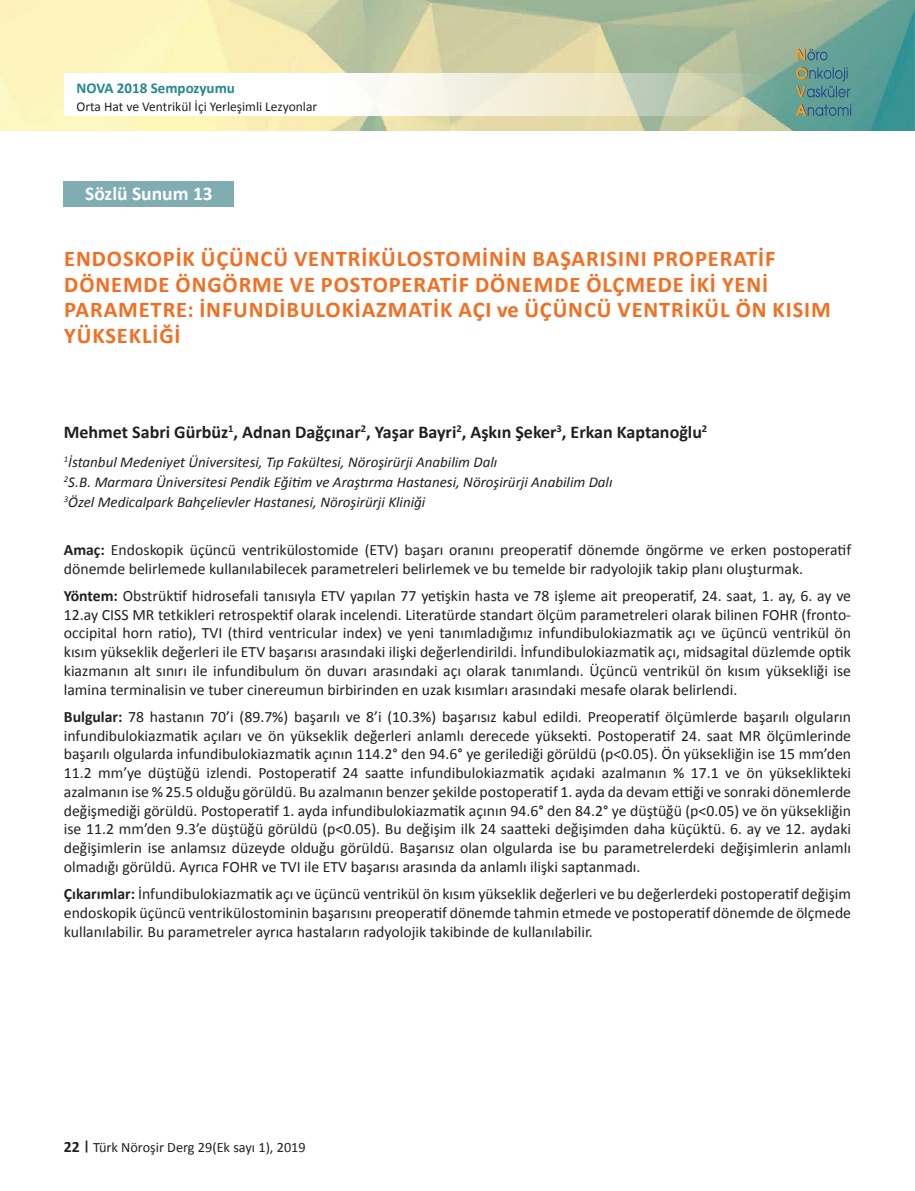
<style>
.page{position:relative;width:915px;height:1191px;background:#fff}
.page>*{position:absolute;margin:0;border:0;box-sizing:border-box;transform-origin:0 0}
.t1{font:700 22.5px/25.5px "Calibri";letter-spacing:.04em;color:#f36e21}
.t2{font:700 19.5px "Calibri";color:#fff}
.t3{font:700 18px "Calibri";color:#231f20}
.t4{font:15.75px/18.8px "Calibri";color:#231f20;text-align:justify}
.t5{font:italic 15px/20.2px "Calibri";color:#231f20}
.t6{font:700 15px "Calibri";color:#23888e}
.t7{font:14.25px "Calibri";color:#231f20}
.t8{font:13.5px "Calibri";color:#231f20}
.s1{font-weight:700}
.s2{font-weight:700;font-size:15.75px}
.s3{font-weight:700;font-size:13.5px}
</style>
<div class="page">
<img style="left:0;top:0;width:915px;height:130px">
<svg style="left:64px;top:73px;width:716px;height:43px"></svg>
<svg style="left:795px;top:104px;width:55px;height:12px"></svg>
<svg style="left:795px;top:67px;width:54px;height:30px;background:#608f8c"></svg>
<svg style="left:796px;top:49px;width:31px;height:11px"></svg>
<div style="left:64px;top:181px;width:170px;height:26px;background:#7fadb2"></div>
<p class="t6" style="left:77px;top:79px;width:160px">NOVA 2018 Sempozyumu</p>
<p class="t8" style="left:77px;top:98px;width:242px">Orta Hat ve Ventrikül İçi Yerleşimli Lezyonlar</p>
<p class="t2" style="left:85px;top:181px;width:129px">Sözlü Sunum 13</p>
<h1 class="t1" style="left:64px;top:246px;width:767px">ENDOSKOPIK ÜÇÜNCÜ VENTRIKÜLOSTOMININ BAŞARISINI PROPERATIF DÖNEMDE ÖNGÖRME VE POSTOPERATIF DÖNEMDE ÖLÇMEDE İKI YENI PARAMETRE: İNFUNDIBULOKIAZMATIK AÇI ve ÜÇÜNCÜ VENTRIKÜL ÖN KISIM YÜKSEKLIĞI</h1>
<p class="t3" style="left:64px;top:420px;width:644px">Mehmet Sabri Gürbüz<sup>1</sup>, Adnan Dağçınar<sup>2</sup>, Yaşar Bayri<sup>2</sup>, Aşkın Şeker<sup>3</sup>, Erkan Kaptanoğlu<sup>2</sup></p>
<p class="t5" style="left:64px;top:451px;width:550px"><sup>1</sup>İstanbul Medeniyet Üniversitesi, Tıp Fakültesi, Nöroşirürji Anabilim Dalı<br><sup>2</sup>S.B. Marmara Üniversitesi Pendik Eğitim ve Araştırma Hastanesi, Nöroşirürji Anabilim Dalı<br><sup>3</sup>Özel Medicalpark Bahçelievler Hastanesi, Nöroşirürji Kliniği</p>
<p class="t4" style="left:64px;top:540px;width:788px"><span class="s1">Amaç:</span> Endoskopik üçüncü ventrikülostomide (ETV) başarı oranını preoperatif dönemde öngörme ve erken postoperatif dönemde belirlemede kullanılabilecek parametreleri belirlemek ve bu temelde bir radyolojik takip planı oluşturmak.</p>
<p class="t4" style="left:64px;top:586px;width:788px"><span class="s1">Yöntem:</span> Obstrüktif hidrosefali tanısıyla ETV yapılan 77 yetişkin hasta ve 78 işleme ait preoperatif, 24. saat, 1. ay, 6. ay ve 12.ay CISS MR tetkikleri retrospektif olarak incelendi. Literatürde standart ölçüm parametreleri olarak bilinen FOHR (fronto&shy;occipital horn ratio), TVI (third ventricular index) ve yeni tanımladığımız infundibulokiazmatik açı ve üçüncü ventrikül ön kısım yükseklik değerleri ile ETV başarısı arasındaki ilişki değerlendirildi. İnfundibulokiazmatik açı, midsagital düzlemde optik kiazmanın alt sınırı ile infundibulum ön duvarı arasındaki açı olarak tanımlandı. Üçüncü ventrikül ön kısım yüksekliği ise lamina terminalisin ve tuber cinereumun birbirinden en uzak kısımları arasındaki mesafe olarak belirlendi.</p>
<p class="t4" style="left:64px;top:707px;width:788px"><span class="s1">Bulgular:</span> 78 hastanın 70’i (89.7%) başarılı ve 8’i (10.3%) başarısız kabul edildi. Preoperatif ölçümlerde başarılı olguların infundibulokiazmatik açıları ve ön yükseklik değerleri anlamlı derecede yüksekti. Postoperatif 24. saat MR ölçümlerinde başarılı olgularda infundibulokiazmatik açının 114.2° den 94.6° ye gerilediği görüldü (p&lt;0.05). Ön yüksekliğin ise 15 mm’den 11.2 mm’ye düştüğü izlendi. Postoperatif 24 saatte infundibulokiazmatik açıdaki azalmanın % 17.1 ve ön yükseklikteki azalmanın ise % 25.5 olduğu görüldü. Bu azalmanın benzer şekilde postoperatif 1. ayda da devam ettiği ve sonraki dönemlerde değişmediği görüldü. Postoperatif 1. ayda infundibulokiazmatik açının 94.6° den 84.2° ye düştüğü (p&lt;0.05) ve ön yüksekliğin ise 11.2 mm’den 9.3’e düştüğü görüldü (p&lt;0.05). Bu değişim ilk 24 saatteki değişimden daha küçüktü. 6. ay ve 12. aydaki değişimlerin ise anlamsız düzeyde olduğu görüldü. Başarısız olan olgularda ise bu parametrelerdeki değişimlerin anlamlı olmadığı görüldü. Ayrıca FOHR ve TVI ile ETV başarısı arasında da anlamlı ilişki saptanmadı.</p>
<p class="t4" style="left:64px;top:884px;width:788px"><span class="s1">Çıkarımlar:</span> İnfundibulokiazmatik açı ve üçüncü ventrikül ön kısım yükseklik değerleri ve bu değerlerdeki postoperatif değişim endoskopik üçüncü ventrikülostominin başarısını preoperatif dönemde tahmin etmede ve postoperatif dönemde de ölçmede kullanılabilir. Bu parametreler ayrıca hastaların radyolojik takibinde de kullanılabilir.</p>
<p class="t7" style="left:64px;top:1138px;width:243px"><span class="s2">22</span> <span class="s3">|</span> Türk Nöroşir Derg 29(Ek sayı 1), 2019</p>
</div>
